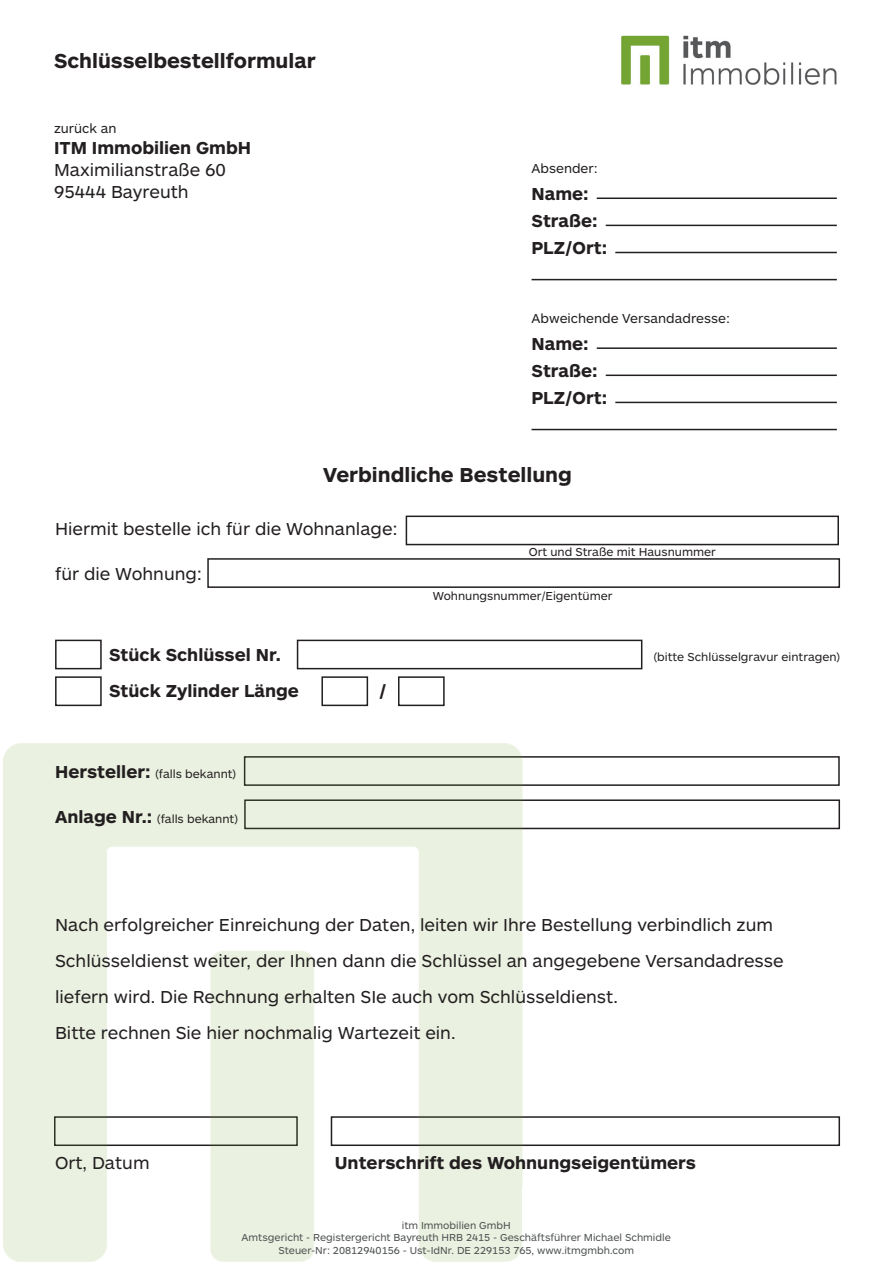
<style>
.page{position:relative;width:893px;height:1263px;background:#fff}
.page>*{position:absolute;margin:0;border:0;box-sizing:border-box;transform-origin:0 0}
.t1{font:700 21px "ARS Maquette Pro";color:#231f20}
.t2{font:18px/36px "ARS Maquette Pro";color:#231f20}
.t3{font:700 18px "ARS Maquette Pro";color:#231f20}
.t4{font:13.5px "ARS Maquette Pro";color:#231f20}
.t5{font:12px "ARS Maquette Pro";color:#231f20}
.t6{font:10.5px/12.6px "ARS Maquette Pro";color:#57585a;text-align:center}
.t7{font:10.5px "ARS Maquette Pro";color:#4f5252}
.s1{font-weight:700;font-size:18px}
</style>
<div class="page">
<img style="left:621px;top:35px;width:216px;height:50px">
<div style="left:406px;top:516px;width:433px;height:29px;border:2px solid #231f20"></div>
<div style="left:207px;top:558px;width:633px;height:30px;border:2px solid #231f20"></div>
<hr style="left:597px;top:197px;width:240px;height:2px;background:#231f20">
<hr style="left:606px;top:225px;width:231px;height:1px;background:#231f20">
<hr style="left:615px;top:252px;width:222px;height:1px;background:#231f20">
<hr style="left:531px;top:279px;width:306px;height:1px;background:#231f20">
<div style="left:297px;top:640px;width:345px;height:29px;border:2px solid #231f20"></div>
<div style="left:55px;top:640px;width:47px;height:29px;border:2px solid #231f20"></div>
<div style="left:55px;top:676px;width:47px;height:30px;border:2px solid #231f20"></div>
<div style="left:321px;top:676px;width:47px;height:30px;border:2px solid #231f20"></div>
<div style="left:398px;top:676px;width:47px;height:30px;border:2px solid #231f20"></div>
<div style="left:244px;top:756px;width:596px;height:30px;border:2px solid #231f20"></div>
<div style="left:244px;top:799px;width:596px;height:30px;border:2px solid #231f20"></div>
<div style="left:331px;top:1116px;width:509px;height:30px;border:2px solid #231f20"></div>
<hr style="left:597px;top:347px;width:240px;height:2px;background:#231f20">
<hr style="left:606px;top:375px;width:231px;height:1px;background:#231f20">
<hr style="left:615px;top:402px;width:222px;height:1px;background:#231f20">
<hr style="left:531px;top:429px;width:306px;height:1px;background:#231f20">
<img style="left:3px;top:743px;width:520px;height:519px">
<p class="t1" style="left:54px;top:47px;width:263px">Schlüsselbestellformular</p>
<p class="t4" style="left:54px;top:119px;width:64px">zurück an</p>
<p class="t3" style="left:54px;top:136px;width:198px">ITM Immobilien GmbH</p>
<p class="t2" style="left:54px;top:151px;width:173px">Maximilianstraße 60</p>
<p class="t2" style="left:54px;top:172px;width:136px">95444 Bayreuth</p>
<p class="t4" style="left:531px;top:159px;width:68px">Absender:</p>
<p class="t3" style="left:531px;top:182px;width:59px">Name:</p>
<p class="t3" style="left:531px;top:209px;width:68px">Straße:</p>
<p class="t3" style="left:531px;top:236px;width:77px">PLZ/Ort:</p>
<p class="t4" style="left:531px;top:309px;width:200px">Abweichende Versandadresse:</p>
<p class="t3" style="left:531px;top:332px;width:59px">Name:</p>
<p class="t3" style="left:531px;top:359px;width:68px">Straße:</p>
<p class="t3" style="left:531px;top:386px;width:77px">PLZ/Ort:</p>
<p class="t1" style="left:323px;top:461px;width:250px">Verbindliche Bestellung</p>
<p class="t2" style="left:55px;top:510px;width:344px">Hiermit bestelle ich für die Wohnanlage:</p>
<p class="t2" style="left:55px;top:555px;width:149px">für die Wohnung:</p>
<p class="t5" style="left:529px;top:544px;width:189px">Ort und Straße mit Hausnummer</p>
<p class="t5" style="left:433px;top:588px;width:181px">Wohnungsnummer/Eigentümer</p>
<p class="t3" style="left:109px;top:643px;width:173px">Stück Schlüssel Nr.</p>
<p class="t5" style="left:654px;top:649px;width:188px">(bitte Schlüsselgravur eintragen)</p>
<p class="t3" style="left:109px;top:679px;width:191px">Stück Zylinder Länge</p>
<p class="t3" style="left:379px;top:679px;width:9px">/</p>
<p class="t5" style="left:55px;top:766px;width:182px"><span class="s1">Hersteller:</span> (falls bekannt)</p>
<p class="t5" style="left:55px;top:811px;width:184px"><span class="s1">Anlage Nr.:</span> (falls bekannt)</p>
<p class="t2" style="left:55px;top:906px;width:730px">Nach erfolgreicher Einreichung der Daten, leiten wir Ihre Bestellung verbindlich zum<br>Schlüsseldienst weiter, der Ihnen dann die Schlüssel an angegebene Versandadresse</p>
<p class="t2" style="left:55px;top:978px;width:564px">liefern wird. Die Rechnung erhalten SIe auch vom Schlüsseldienst.</p>
<p class="t2" style="left:55px;top:1014px;width:402px">Bitte rechnen Sie hier nochmalig Wartezeit ein.</p>
<p class="t2" style="left:55px;top:1143px;width:96px">Ort, Datum</p>
<p class="t3" style="left:335px;top:1151px;width:363px">Unterschrift des Wohnungseigentümers</p>
<p class="t6" style="left:232px;top:1217px;width:431px">itm Immobilien GmbH<br>Amtsgericht - Registergericht Bayreuth HRB 2415 - Geschäftsführer Michael Schmidle<br>Steuer-Nr. 20812940156 - Ust-IdNr. DE 229153 765, www.itmgmbh.com</p>
<p class="t7" style="left:402px;top:1218px;width:110px">itm Immobilien GmbH</p>
<p class="t7" style="left:242px;top:1231px;width:431px">Amtsgericht - Registergericht Bayreuth HRB 2415 - Geschäftsführer Michael Schmidle</p>
<p class="t7" style="left:278px;top:1244px;width:357px">Steuer-Nr: 20812940156 - Ust-IdNr. DE 229153 765, www.itmgmbh.com</p>
</div>
